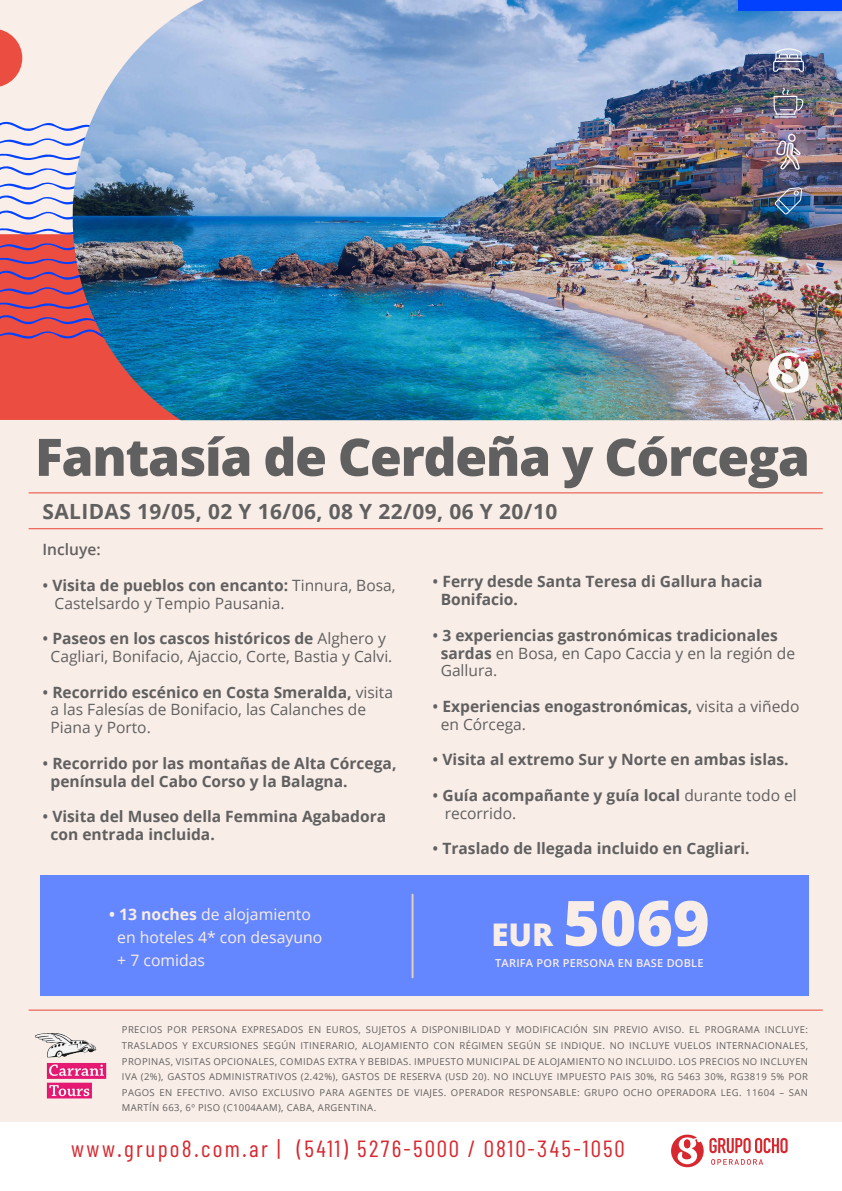
<style>
.page{position:relative;width:842px;height:1191px;background:#fff}
.page>*{position:absolute;margin:0;border:0;box-sizing:border-box;transform-origin:0 0}
.t1{font:800 62.5px "Open Sans";color:#f9ede7}
.t2{font:800 51.7px "Open Sans";letter-spacing:-.025em;color:#606060}
.t3{font:23.3px "Barlow Condensed";letter-spacing:.1em;color:#d7282f}
.t4{font:700 20.9px "Open Sans";letter-spacing:.02em;color:#606060}
.t5{font:15.8px/22.8px "Open Sans";color:#f9ede7}
.t6{font:700 15.6px/17.8px "Open Sans";color:#606060}
.t7{font:15.6px/17.8px "Open Sans";color:#606060}
.t8{font:600 15.6px "Open Sans";color:#606060}
.t9{font:600 11px "Open Sans";letter-spacing:.02em;color:#f9ede7}
.t10{font:9.5px/15.6px "Open Sans";letter-spacing:.04em;color:#606060;text-align:justify}
.s1{font-weight:600}
.s2{font-weight:700}
.s3{font-weight:400}
.s4{font-size:31.2px}
</style>
<div class="page">
<svg style="left:671px;top:1134px;width:117px;height:33px"></svg>
<div style="left:0;top:306px;width:842px;height:815px;background:#f9ede7"></div>
<div style="left:0;top:0;width:444px;height:327px;background:#faeee8"></div>
<div style="left:0;top:342px;width:73px;height:78px;background:#eb4e41"></div>
<svg style="left:0;top:29px;width:22px;height:58px"></svg>
<svg style="left:0;top:121px;width:73px;height:221px"></svg>
<img style="left:73px;top:0;width:769px;height:420px">
<img style="left:767px;top:352px;width:42px;height:41px">
<svg style="left:773px;top:88px;width:30px;height:29px"></svg>
<svg style="left:776px;top:134px;width:24px;height:36px"></svg>
<svg style="left:775px;top:187px;width:27px;height:27px"></svg>
<svg style="left:773px;top:47px;width:31px;height:25px"></svg>
<hr style="left:29px;top:492px;width:794px;height:1px;background:#eb4e41">
<hr style="left:29px;top:528px;width:794px;height:1px;background:#eb4e41">
<hr style="left:29px;top:1009px;width:794px;height:1px;background:#eb4e41">
<div style="left:40px;top:875px;width:768px;height:120px;background:#6487ff"></div>
<hr style="left:412px;top:894px;width:1px;height:83px;background:#dfd1b9">
<img style="left:35px;top:1033px;width:72px;height:66px">
<h2 class="t2" style="left:35px;top:418px;width:776px">Fantasía de Cerdeña y Córcega</h2>
<h3 class="t4" style="left:42px;top:497px;width:516px">SALIDAS 19/05, 02 Y 16/06, 08 Y 22/09, 06 Y 20/10</h3>
<h3 class="t8" style="left:42px;top:539px;width:60px">Incluye:</h3>
<h3 class="t7" style="left:55px;top:576px;width:343px;text-indent:-12px"><span class="s1">•</span> <span class="s2">Visita de pueblos con encanto:</span> Tinnura, Bosa,<br>Castelsardo y Tempio Pausania.</h3>
<h3 class="t7" style="left:42px;top:629px;width:351px;text-align:center"><span class="s1">•</span> <span class="s2">Paseos en los cascos históricos de</span> Alghero y<br>Cagliari, Bonifacio, Ajaccio, Corte, Bastia y Calvi.</h3>
<h3 class="t7" style="left:51px;top:682px;width:344px;text-indent:-8px"><span class="s1">•</span> <span class="s2">Recorrido escénico en Costa Smeralda,</span> visita a las Falesías de Bonifacio, las Calanches de<br>Piana y Porto.</h3>
<h3 class="t6" style="left:51px;top:753px;width:347px;text-indent:-8px"><span class="s1">•</span> Recorrido por las montañas de Alta Córcega, península del Cabo Corso y la Balagna.</h3>
<h3 class="t6" style="left:51px;top:807px;width:337px;text-indent:-8px"><span class="s1">•</span> Visita del Museo della Femmina Agabadora con entrada incluida.</h3>
<h3 class="t5" style="left:117px;top:902px;width:206px;text-indent:-8px"><span class="s2">• 13 noches</span> de alojamiento en hoteles 4* con desayuno + 7 comidas</h3>
<h3 class="t6" style="left:441px;top:572px;width:323px;text-indent:-8px"><span class="s1">•</span> Ferry desde Santa Teresa di Gallura hacia<br>Bonifacio.</h3>
<h3 class="t6" style="left:441px;top:626px;width:356px;text-indent:-8px"><span class="s1">•</span> 3 experiencias gastronómicas tradicionales sardas <span class="s3">en Bosa, en Capo Caccia y en la región de<br>Gallura.</span></h3>
<h3 class="t6" style="left:441px;top:697px;width:360px;text-indent:-8px"><span class="s1">•</span> Experiencias enogastronómicas, <span class="s3">visita a viñedo en Córcega.</span></h3>
<h3 class="t6" style="left:433px;top:750px;width:358px"><span class="s1">•</span> Visita al extremo Sur y Norte en ambas islas.</h3>
<h3 class="t6" style="left:445px;top:786px;width:354px;text-indent:-12px"><span class="s1">•</span> Guía acompañante y guía local <span class="s3">durante todo el recorrido.</span></h3>
<h3 class="t6" style="left:433px;top:839px;width:319px"><span class="s1">•</span> Traslado de llegada incluido en Cagliari.</h3>
<h1 class="t1" style="left:491px;top:875px;width:220px"><span class="s4">EUR</span> 5069</h1>
<p class="t9" style="left:495px;top:955px;width:210px">TARIFA POR PERSONA EN BASE DOBLE</p>
<p class="t10" style="left:122px;top:1021px;width:688px">PRECIOS POR PERSONA EXPRESADOS EN EUROS, SUJETOS A DISPONIBILIDAD Y MODIFICACIÓN SIN PREVIO AVISO. EL PROGRAMA INCLUYE:<br>TRASLADOS Y EXCURSIONES SEGÚN ITINERARIO, ALOJAMIENTO CON RÉGIMEN SEGÚN SE INDIQUE. NO INCLUYE VUELOS INTERNACIONALES, PROPINAS, VISITAS OPCIONALES, COMIDAS EXTRA Y BEBIDAS. IMPUESTO MUNICIPAL DE ALOJAMIENTO NO INCLUIDO. LOS PRECIOS NO INCLUYEN IVA (2%), GASTOS ADMINISTRATIVOS (2.42%), GASTOS DE RESERVA (USD 20). NO INCLUYE IMPUESTO PAIS 30%, RG 5463 30%, RG3819 5% POR PAGOS EN EFECTIVO. AVISO EXCLUSIVO PARA AGENTES DE VIAJES. OPERADOR RESPONSABLE: GRUPO OCHO OPERADORA LEG. 11604 – SAN MARTÍN 663, 6º PISO (C1004AAM), CABA, ARGENTINA.</p>
<h3 class="t3" style="left:71px;top:1133px;width:555px">www.grupo8.com.ar | (5411) 5276-5000 / 0810-345-1050</h3>
</div>
